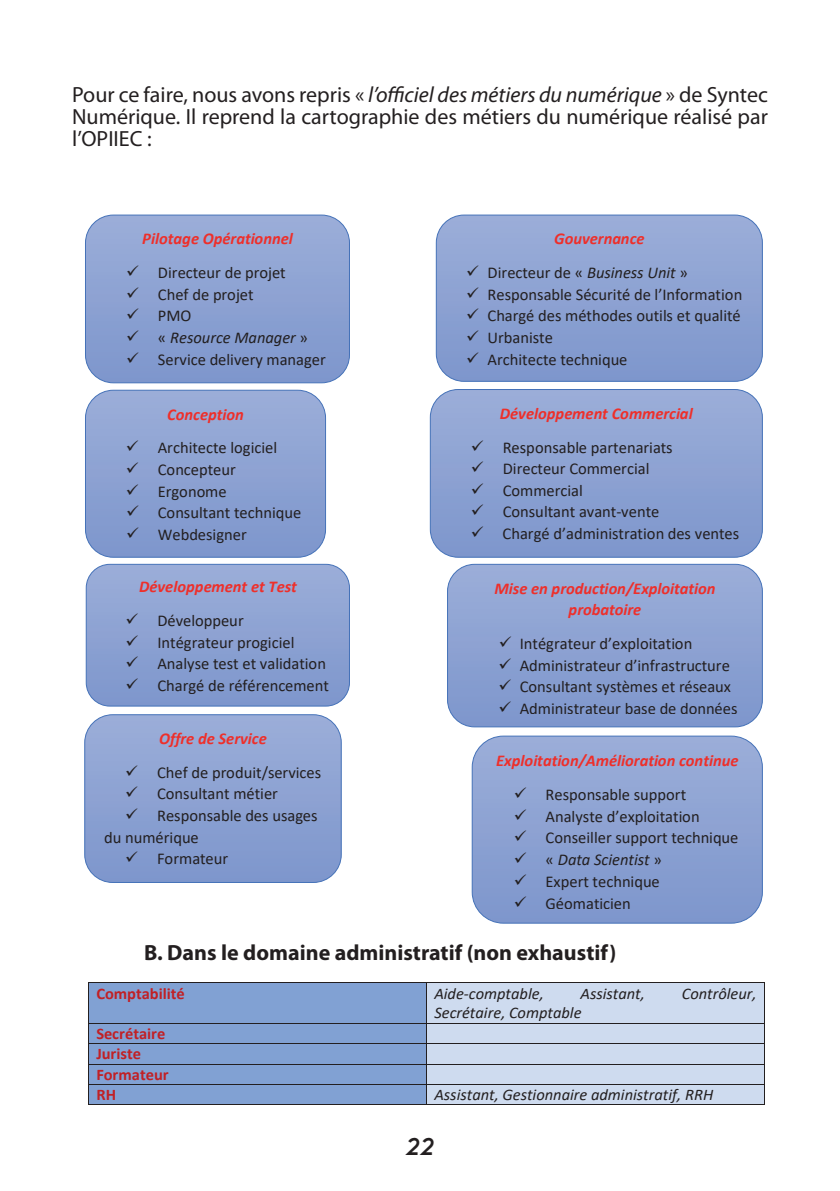
<style>
.page{position:relative;width:840px;height:1191px;background:#fff}
.page>*{position:absolute;margin:0;border:0;box-sizing:border-box;transform-origin:0 0}
.t1{font:italic 700 24px "Ashby";color:#231f20}
.t2{font:22px/22px "Myriad Pro";color:#231f20;text-align:justify}
.t3{font:700 22px "Myriad Pro";color:#231f20}
.t4{font:16.4px/21.6px "Calibri";color:#231f20}
.t5{font:italic 700 16.4px/21.6px "Calibri";color:#ee2f2a;text-align:center}
.t6{font:italic 16.4px "Calibri";color:#231f20}
.t7{font:italic 16.2px "Calibri";color:#231f20}
.t8{font:700 16.2px/20.4px "Calibri";color:#c12025}
.s1{font-style:italic}
.s2{font-style:normal}
</style>
<div class="page">
<svg style="left:431px;top:389px;width:331px;height:168px;background:#92a6d4"></svg>
<div style="left:429px;top:389px;width:333px;height:168px;border:1px solid #4572b8;border-radius:28px"></div>
<img style="left:438px;top:403px;width:315px;height:140px">
<svg style="left:437px;top:215px;width:325px;height:166px;background:#91a5d4"></svg>
<div style="left:435px;top:215px;width:327px;height:167px;border:1px solid #4572b8;border-radius:28px"></div>
<img style="left:444px;top:229px;width:309px;height:138px">
<svg style="left:85px;top:215px;width:264px;height:168px;background:#93a7d5"></svg>
<div style="left:85px;top:215px;width:264px;height:168px;border:1px solid #4572b8;border-radius:28px"></div>
<img style="left:94px;top:229px;width:247px;height:140px">
<svg style="left:86px;top:714px;width:255px;height:168px;background:#92a6d4"></svg>
<div style="left:84px;top:714px;width:257px;height:169px;border:1px solid #4572b8;border-radius:28px"></div>
<img style="left:93px;top:728px;width:239px;height:140px">
<svg style="left:85px;top:390px;width:240px;height:167px;background:#94a8d5"></svg>
<div style="left:85px;top:390px;width:241px;height:167px;border:1px solid #4572b8;border-radius:28px"></div>
<img style="left:94px;top:404px;width:223px;height:139px">
<svg style="left:86px;top:564px;width:263px;height:142px;background:#92a6d4"></svg>
<div style="left:86px;top:564px;width:263px;height:142px;border:1px solid #4572b8;border-radius:24px"></div>
<img style="left:94px;top:577px;width:248px;height:116px">
<svg style="left:447px;top:564px;width:315px;height:163px;background:#92a6d4"></svg>
<div style="left:447px;top:564px;width:315px;height:163px;border:1px solid #4572b8;border-radius:27px"></div>
<img style="left:455px;top:578px;width:298px;height:135px">
<svg style="left:473px;top:737px;width:289px;height:186px;background:#93a7d4"></svg>
<div style="left:471px;top:735px;width:291px;height:188px;border:1px solid #4572b8;border-radius:31px"></div>
<img style="left:481px;top:751px;width:271px;height:157px">
<div style="left:89px;top:983px;width:336px;height:39px;background:#81a1d3"></div>
<div style="left:426px;top:983px;width:337px;height:39px;background:#cedbef"></div>
<hr style="left:88px;top:982px;width:337px;height:1px;background:#231f20">
<hr style="left:426px;top:982px;width:337px;height:1px;background:#231f20">
<hr style="left:88px;top:983px;width:1px;height:39px;background:#231f20">
<hr style="left:425px;top:983px;width:1px;height:39px;background:#231f20">
<hr style="left:763px;top:983px;width:1px;height:39px;background:#231f20">
<div style="left:89px;top:1023px;width:336px;height:20px;background:#81a1d3"></div>
<div style="left:426px;top:1023px;width:337px;height:20px;background:#cedbef"></div>
<hr style="left:88px;top:1022px;width:337px;height:1px;background:#231f20">
<hr style="left:426px;top:1022px;width:337px;height:1px;background:#231f20">
<div style="left:89px;top:1044px;width:336px;height:19px;background:#81a1d3"></div>
<div style="left:426px;top:1044px;width:337px;height:19px;background:#cedbef"></div>
<hr style="left:88px;top:1043px;width:337px;height:1px;background:#231f20">
<hr style="left:426px;top:1043px;width:337px;height:1px;background:#231f20">
<div style="left:89px;top:1064px;width:336px;height:20px;background:#81a1d3"></div>
<div style="left:426px;top:1064px;width:337px;height:20px;background:#cedbef"></div>
<hr style="left:88px;top:1063px;width:337px;height:1px;background:#231f20">
<hr style="left:426px;top:1063px;width:337px;height:1px;background:#231f20">
<div style="left:89px;top:1084px;width:336px;height:20px;background:#81a1d3"></div>
<div style="left:426px;top:1084px;width:337px;height:20px;background:#cedbef"></div>
<hr style="left:88px;top:1084px;width:337px;height:1px;background:#231f20">
<hr style="left:426px;top:1084px;width:337px;height:1px;background:#231f20">
<svg style="left:88px;top:1023px;width:1px;height:81px"></svg>
<hr style="left:88px;top:1104px;width:337px;height:1px;background:#231f20">
<svg style="left:425px;top:1022px;width:1px;height:83px"></svg>
<hr style="left:426px;top:1104px;width:337px;height:1px;background:#231f20">
<svg style="left:763px;top:1022px;width:1px;height:83px"></svg>
<h2 class="t2" style="left:72px;top:83px;width:697px">Pour ce faire, nous avons repris « <span class="s1">l’officiel des métiers du numérique</span> » de Syntec Numérique. Il reprend la cartographie des métiers du numérique réalisé par l’OPIIEC :</h2>
<p class="t5" style="left:142px;top:228px;width:152px">Pilotage Opérationnel</p>
<p class="t4" style="left:126px;top:261px;width:161px">✓ Directeur de projet</p>
<p class="t4" style="left:126px;top:283px;width:129px">✓ Chef de projet</p>
<p class="t4" style="left:126px;top:305px;width:67px">✓ PMO</p>
<p class="t6" style="left:126px;top:326px;width:183px">✓ <span class="s2">«</span> Resource Manager <span class="s2">»</span></p>
<p class="t4" style="left:126px;top:348px;width:201px">✓ Service delivery manager</p>
<p class="t5" style="left:167px;top:403px;width:78px">Conception</p>
<p class="t4" style="left:126px;top:436px;width:153px">✓ Architecte logiciel</p>
<p class="t4" style="left:126px;top:458px;width:111px">✓ Concepteur</p>
<p class="t4" style="left:126px;top:480px;width:102px">✓ Ergonome</p>
<p class="t4" style="left:126px;top:501px;width:177px">✓ Consultant technique</p>
<p class="t4" style="left:126px;top:523px;width:122px">✓ Webdesigner</p>
<p class="t5" style="left:139px;top:575px;width:159px">Développement et Test</p>
<p class="t4" style="left:125px;top:609px;width:119px">✓ Développeur</p>
<p class="t4" style="left:125px;top:631px;width:170px">✓ Intégrateur progiciel</p>
<p class="t4" style="left:125px;top:653px;width:202px">✓ Analyse test et validation</p>
<p class="t4" style="left:125px;top:674px;width:205px">✓ Chargé de référencement</p>
<p class="t5" style="left:159px;top:727px;width:109px">Offre de Service</p>
<p class="t4" style="left:125px;top:761px;width:197px">✓ Chef de produit/services</p>
<p class="t4" style="left:125px;top:783px;width:154px">✓ Consultant métier</p>
<p class="t4" style="left:104px;top:804px;width:215px;text-indent:21px">✓ Responsable des usages du numérique</p>
<p class="t4" style="left:125px;top:847px;width:104px">✓ Formateur</p>
<p class="t5" style="left:554px;top:228px;width:92px">Gouvernance</p>
<p class="t4" style="left:466px;top:261px;width:223px">✓ Directeur de « <span class="s1">Business Unit</span> »</p>
<p class="t4" style="left:466px;top:283px;width:277px">✓ Responsable Sécurité de l’Information</p>
<p class="t4" style="left:466px;top:305px;width:276px">✓ Chargé des méthodes outils et qualité</p>
<p class="t4" style="left:466px;top:326px;width:88px">✓ Urbaniste</p>
<p class="t4" style="left:466px;top:348px;width:163px">✓ Architecte technique</p>
<p class="t5" style="left:499px;top:402px;width:194px">Développement Commercial</p>
<p class="t4" style="left:470px;top:436px;width:203px">✓ Responsable partenariats</p>
<p class="t4" style="left:470px;top:457px;width:180px">✓ Directeur Commercial</p>
<p class="t4" style="left:470px;top:479px;width:113px">✓ Commercial</p>
<p class="t4" style="left:470px;top:501px;width:190px">✓ Consultant avant-vente</p>
<p class="t4" style="left:470px;top:522px;width:270px">✓ Chargé d’administration des ventes</p>
<p class="t5" style="left:494px;top:577px;width:222px">Mise en production/Exploitation probatoire</p>
<p class="t4" style="left:498px;top:632px;width:195px">✓ Intégrateur d’exploitation</p>
<p class="t4" style="left:498px;top:654px;width:233px">✓ Administrateur d’infrastructure</p>
<p class="t4" style="left:498px;top:675px;width:234px">✓ Consultant systèmes et réseaux</p>
<p class="t4" style="left:498px;top:697px;width:240px">✓ Administrateur base de données</p>
<p class="t5" style="left:496px;top:749px;width:244px">Exploitation/Amélioration continue</p>
<p class="t4" style="left:513px;top:783px;width:174px">✓ Responsable support</p>
<p class="t4" style="left:513px;top:805px;width:187px">✓ Analyste d’exploitation</p>
<p class="t4" style="left:513px;top:826px;width:226px">✓ Conseiller support technique</p>
<p class="t6" style="left:513px;top:848px;width:149px">✓ <span class="s2">«</span> Data Scientist <span class="s2">»</span></p>
<p class="t4" style="left:513px;top:870px;width:147px">✓ Expert technique</p>
<p class="t4" style="left:513px;top:892px;width:118px">✓ Géomaticien</p>
<h2 class="t3" style="left:144px;top:938px;width:473px">B. Dans le domaine administratif (non exhaustif)</h2>
<p class="t8" style="left:96px;top:982px;width:90px">Comptabilité</p>
<p class="t7" style="left:434px;top:982px;width:111px">Aide-comptable,</p>
<p class="t7" style="left:580px;top:982px;width:66px">Assistant,</p>
<p class="t7" style="left:681px;top:982px;width:76px">Contrôleur,</p>
<p class="t7" style="left:434px;top:1001px;width:149px">Secrétaire, Comptable</p>
<p class="t8" style="left:96px;top:1023px;width:74px">Secrétaire<br>Juriste<br>Formateur<br>RH</p>
<p class="t7" style="left:434px;top:1083px;width:280px">Assistant, Gestionnaire administratif, RRH</p>
<h1 class="t1" style="left:404px;top:1131px;width:30px">22</h1>
</div>
